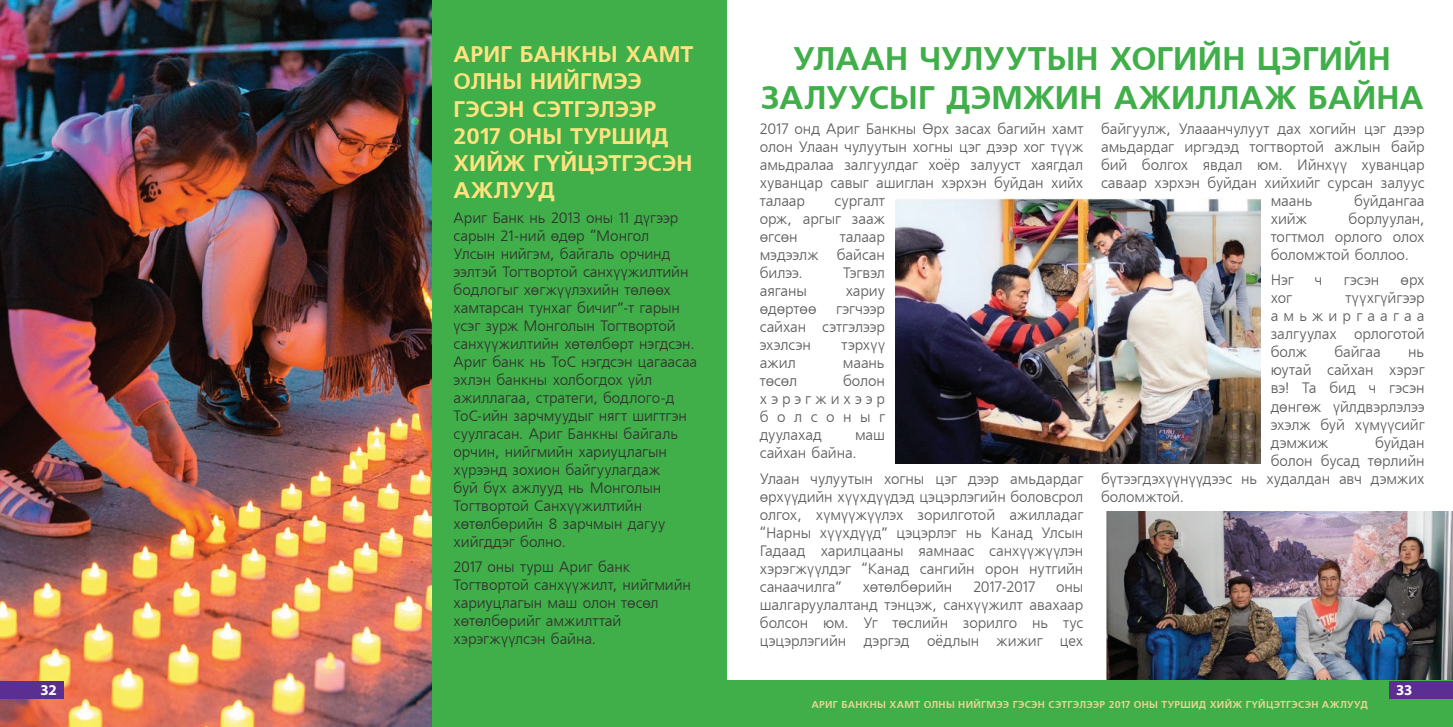
<style>
.page{position:relative;width:1453px;height:727px;background:#fff}
.page>*{position:absolute;margin:0;border:0;box-sizing:border-box;transform-origin:0 0}
.t1{font:700 32.5px/39px "Mogul Freeset";color:#40ae49;text-align:center}
.t2{font:700 22.5px/27px "Mogul Freeset";letter-spacing:.005em;color:#ffe380}
.t3{font:15px/18px "Mogul Freeset";letter-spacing:-.005em;color:#57585a;text-align:justify}
.t4{font:15px/18px "Mogul Freeset";letter-spacing:-.005em;color:#312f30}
.t5{font:700 15px "Myriad Pro";color:#fff}
.t6{font:700 10px "Mogul Freeset";letter-spacing:.025em;color:#e0d891}
</style>
<div class="page">
<img style="left:0;top:0;width:432px;height:726px">
<div style="left:432px;top:0;width:294px;height:726px;background:#40ae49"></div>
<img style="left:896px;top:199px;width:364px;height:264px">
<img style="left:1107px;top:511px;width:346px;height:169px">
<div style="left:726px;top:680px;width:727px;height:46px;background:#40ae49"></div>
<div style="left:1389px;top:680px;width:64px;height:18px;background:#5b2e91"></div>
<div style="left:0;top:680px;width:64px;height:18px;background:#5b2e91"></div>
<p class="t2" style="left:454px;top:42px;width:241px">АРИГ БАНКНЫ ХАМТ<br>ОЛНЫ НИЙГМЭЭ<br>ГЭСЭН СЭТГЭЛЭЭР<br>2017 ОНЫ ТУРШИД<br>ХИЙЖ ГҮЙЦЭТГЭСЭН<br>АЖЛУУД</p>
<p class="t4" style="left:454px;top:209px;width:245px">Ариг Банк нь 2013 оны 11 дүгээр сарын 21-ний өдөр “Монгол<br>Улсын нийгэм, байгаль орчинд ээлтэй Тогтвортой санхүүжилтийн бодлогыг хөгжүүлэхийн төлөөх хамтарсан тунхаг бичиг”-т гарын үсэг зурж Монголын Тогтвортой санхүүжилтийн хөтөлбөрт нэгдсэн.<br>Ариг банк нь ТоС нэгдсэн цагаасаа эхлэн банкны холбогдох үйл ажиллагаа, стратеги, бодлого-д<br>ТоС-ийн зарчмуудыг нягт шигтгэн суулгасан. Ариг Банкны байгаль орчин, нийгмийн хариуцлагын хүрээнд зохион байгуулагдаж<br>буй бүх ажлууд нь Монголын<br>Тогтвортой Санхүүжилтийн хөтөлбөрийн 8 зарчмын дагуу хийгддэг болно.</p>
<p class="t4" style="left:454px;top:558px;width:239px">2017 оны турш Ариг банк<br>Тогтвортой санхүүжилт, нийгмийн хариуцлагын маш олон төсөл хөтөлбөрийг амжилттай хэрэгжүүлсэн байна.</p>
<p class="t1" style="left:760px;top:40px;width:665px">УЛААН ЧУЛУУТЫН ХОГИЙН ЦЭГИЙН<br>ЗАЛУУСЫГ ДЭМЖИН АЖИЛЛАЖ БАЙНА</p>
<p class="t3" style="left:760px;top:121px;width:325px">2017 онд Ариг Банкны Өрх засах багийн хамт олон Улаан чулуутын хогны цэг дээр хог түүж амьдралаа залгуулдаг хоёр залууст хаягдал хуванцар савыг ашиглан хэрхэн буйдан хийх талаар</p>
<p class="t3" style="left:1101px;top:121px;width:325px">байгуулж, Улааанчулуут дах хогийн цэг дээр</p>
<p class="t3" style="left:1101px;top:139px;width:325px">амьдардаг иргэдэд тогтвортой ажлын байр</p>
<p class="t3" style="left:1101px;top:157px;width:325px">бий болгох явдал юм. Ийнхүү хуванцар</p>
<p class="t3" style="left:1101px;top:175px;width:325px">саваар хэрхэн буйдан хийхийг сурсан залуус</p>
<p class="t3" style="left:1271px;top:193px;width:44px">маань</p>
<p class="t3" style="left:1354px;top:193px;width:72px">буйдангаа</p>
<p class="t3" style="left:1271px;top:211px;width:38px">хийж</p>
<p class="t3" style="left:760px;top:193px;width:127px;text-indent:75px">сургалт орж, аргыг зааж өгсөн</p>
<p class="t3" style="left:1271px;top:211px;width:155px;text-indent:78px">борлуулан, тогтмол орлого олох боломжтой боллоо.</p>
<p class="t3" style="left:1271px;top:272px;width:25px">Нэг</p>
<p class="t3" style="left:1315px;top:272px;width:9px">ч</p>
<p class="t3" style="left:1343px;top:272px;width:37px">гэсэн</p>
<p class="t3" style="left:1400px;top:272px;width:26px">өрх</p>
<p class="t3" style="left:1271px;top:290px;width:23px">хог</p>
<p class="t3" style="left:760px;top:229px;width:127px;text-indent:80px">талаар мэдээлж байсан билээ.</p>
<p class="t3" style="left:843px;top:265px;width:43px">Тэгвэл</p>
<p class="t3" style="left:760px;top:283px;width:49px">аяганы</p>
<p class="t3" style="left:846px;top:283px;width:41px">хариу</p>
<p class="t3" style="left:760px;top:301px;width:58px">өдөртөө</p>
<p class="t3" style="left:1271px;top:290px;width:155px;text-indent:75px">түүхгүйгээр амьжиргаагаа залгуулах орлоготой болж</p>
<p class="t3" style="left:760px;top:301px;width:127px;text-indent:76px">гэгчээр сайхан сэтгэлээр эхэлсэн</p>
<p class="t3" style="left:841px;top:337px;width:45px">тэрхүү</p>
<p class="t3" style="left:1334px;top:344px;width:48px">байгаа</p>
<p class="t3" style="left:1271px;top:344px;width:155px;text-indent:137px">нь юутай сайхан хэрэг вэ! Та бид ч гэсэн дөнгөж үйлдвэрлэлээ эхэлж буй хүмүүсийг дэмжиж</p>
<p class="t3" style="left:760px;top:355px;width:37px">ажил</p>
<p class="t3" style="left:843px;top:355px;width:44px">маань</p>
<p class="t3" style="left:760px;top:373px;width:39px">төсөл</p>
<p class="t3" style="left:760px;top:373px;width:127px;text-indent:83px">болон хэрэгжихээр болсоныг дуулахад</p>
<p class="t3" style="left:760px;top:427px;width:127px;text-indent:95px">маш сайхан байна.</p>
<p class="t3" style="left:760px;top:470px;width:325px">Улаан чулуутын хогны цэг дээр амьдардаг өрхүүдийн хүүхдүүдэд цэцэрлэгийн боловсрол олгох, хүмүүжүүлэх зорилготой ажилладаг “Нарны хүүхдүүд” цэцэрлэг нь Канад Улсын Гадаад харилцааны яамнаас санхүүжүүлэн хэрэгжүүлдэг “Канад сангийн орон нутгийн санаачилга”</p>
<p class="t3" style="left:1375px;top:434px;width:51px">буйдан</p>
<p class="t3" style="left:1271px;top:452px;width:155px">болон бусад төрлийн</p>
<p class="t3" style="left:1101px;top:470px;width:325px">бүтээгдэхүүнүүдээс нь худалдан авч дэмжих</p>
<p class="t3" style="left:1101px;top:488px;width:84px">боломжтой.</p>
<p class="t3" style="left:863px;top:578px;width:91px">хөтөлбөрийн</p>
<p class="t3" style="left:973px;top:578px;width:63px">2017-2017</p>
<p class="t3" style="left:760px;top:578px;width:325px;text-indent:296px">оны шалгаруулалтанд тэнцэж, санхүүжилт авахаар болсон юм. Уг төслийн зорилго нь тус цэцэрлэгийн дэргэд оёдлын жижиг цех</p>
<p class="t5" style="left:40px;top:680px;width:18px">32</p>
<p class="t5" style="left:1396px;top:680px;width:18px">33</p>
<p class="t6" style="left:811px;top:698px;width:558px">АРИГ БАНКНЫ ХАМТ ОЛНЫ НИЙГМЭЭ ГЭСЭН СЭТГЭЛЭЭР 2017 ОНЫ ТУРШИД ХИЙЖ ГҮЙЦЭТГЭСЭН АЖЛУУД</p>
</div>
